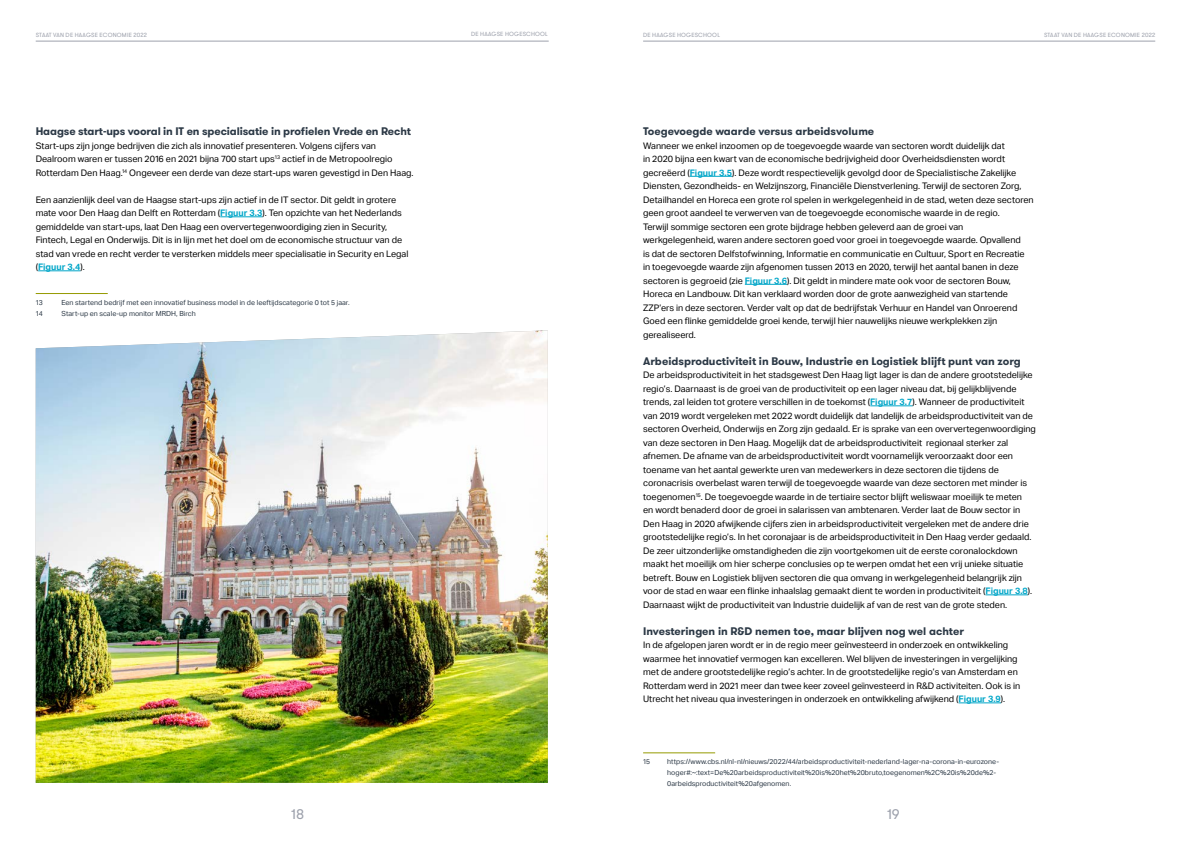
<style>
.page{position:relative;width:1191px;height:842px;background:#fff}
.page>*{position:absolute;margin:0;border:0;box-sizing:border-box;transform-origin:0 0}
.t1{font:14px "GT Walsheim Pro";color:#9da1ac}
.t2{font:700 11px "GT Walsheim Pro";color:#2c3946}
.t3{font:9px/13.5px "Aktiv Grotesk";color:#000}
.t4{font:7px/11px "Aktiv Grotesk";letter-spacing:.005em;color:#2c3946}
.t5{font:6px "GT Walsheim Pro";letter-spacing:.03em;color:#9da1ac}
.s1{font-weight:700;color:#00a6c8}
</style>
<div class="page">
<hr style="left:36px;top:41px;width:513px;height:1px;background:#9da1ac">
<hr style="left:643px;top:41px;width:512px;height:1px;background:#9da1ac">
<hr style="left:690px;top:176px;width:42px;height:1px;background:#00a6c8">
<hr style="left:745px;top:284px;width:42px;height:1px;background:#00a6c8">
<hr style="left:870px;top:405px;width:42px;height:1px;background:#00a6c8">
<hr style="left:985px;top:594px;width:43px;height:1px;background:#00a6c8">
<hr style="left:958px;top:702px;width:43px;height:1px;background:#00a6c8">
<hr style="left:643px;top:753px;width:72px;height:1px;background:#959a00">
<hr style="left:220px;top:216px;width:42px;height:1px;background:#00a6c8">
<hr style="left:38px;top:270px;width:42px;height:1px;background:#00a6c8">
<hr style="left:36px;top:293px;width:72px;height:1px;background:#959a00">
<img style="left:36px;top:330px;width:512px;height:453px">
<p class="t5" style="left:471px;top:30px;width:78px">DE HAAGSE HOGESCHOOL</p>
<p class="t5" style="left:643px;top:31px;width:78px">DE HAAGSE HOGESCHOOL</p>
<p class="t5" style="left:36px;top:31px;width:113px">STAAT VAN DE HAAGSE ECONOMIE 2022</p>
<p class="t5" style="left:1044px;top:31px;width:113px">STAAT VAN DE HAAGSE ECONOMIE 2022</p>
<p class="t2" style="left:36px;top:124px;width:377px">Haagse start-ups vooral in IT en specialisatie in profielen Vrede en Recht</p>
<p class="t3" style="left:36px;top:139px;width:379px">Start-ups zijn jonge bedrijven die zich als innovatief presenteren. Volgens cijfers van<br>Dealroom waren er tussen 2016 en 2021 bijna 700 start ups<sup>13</sup> actief in de Metropoolregio<br>Rotterdam Den Haag.<sup>14</sup> Ongeveer een derde van deze start-ups waren gevestigd in Den Haag.</p>
<p class="t3" style="left:36px;top:193px;width:374px">Een aanzienlijk deel van de Haagse start-ups zijn actief in de IT sector. Dit geldt in grotere mate voor Den Haag dan Delft en Rotterdam (<span class="s1">Figuur 3.3</span>). Ten opzichte van het Nederlands gemiddelde van start-ups, laat Den Haag een oververtegenwoordiging zien in Security, Fintech, Legal en Onderwijs. Dit is in lijn met het doel om de economische structuur van de stad van vrede en recht verder te versterken middels meer specialisatie in Security en Legal (<span class="s1">Figuur 3.4</span>).</p>
<p class="t4" style="left:36px;top:297px;width:9px">13</p>
<p class="t4" style="left:61px;top:297px;width:290px">Een startend bedrijf met een innovatief business model in de leeftijdscategorie 0 tot 5 jaar.</p>
<p class="t4" style="left:36px;top:308px;width:9px">14</p>
<p class="t4" style="left:61px;top:308px;width:136px">Start-up en scale-up monitor MRDH, Birch</p>
<p class="t2" style="left:643px;top:124px;width:233px">Toegevoegde waarde versus arbeidsvolume</p>
<p class="t3" style="left:643px;top:139px;width:392px">Wanneer we enkel inzoomen op de toegevoegde waarde van sectoren wordt duidelijk dat<br>in 2020 bijna een kwart van de economische bedrijvigheid door Overheidsdiensten wordt gecreëerd (<span class="s1">Figuur 3.5</span>). Deze wordt respectievelijk gevolgd door de Specialistische Zakelijke Diensten, Gezondheids- en Welzijnszorg, Financiële Dienstverlening. Terwijl de sectoren Zorg, Detailhandel en Horeca een grote rol spelen in werkgelegenheid in de stad, weten deze sectoren geen groot aandeel te verwerven van de toegevoegde economische waarde in de regio.<br>Terwijl sommige sectoren een grote bijdrage hebben geleverd aan de groei van werkgelegenheid, waren andere sectoren goed voor groei in toegevoegde waarde. Opvallend<br>is dat de sectoren Delfstofwinning, Informatie en communicatie en Cultuur, Sport en Recreatie in toegevoegde waarde zijn afgenomen tussen 2013 en 2020, terwijl het aantal banen in deze sectoren is gegroeid (zie <span class="s1">Figuur 3.6</span>). Dit geldt in mindere mate ook voor de sectoren Bouw, Horeca en Landbouw. Dit kan verklaard worden door de grote aanwezigheid van startende ZZP’ers in deze sectoren. Verder valt op dat de bedrijfstak Verhuur en Handel van Onroerend Goed een flinke gemiddelde groei kende, terwijl hier nauwelijks nieuwe werkplekken zijn gerealiseerd.</p>
<p class="t2" style="left:643px;top:353px;width:379px">Arbeidsproductiviteit in Bouw, Industrie en Logistiek blijft punt van zorg</p>
<p class="t3" style="left:643px;top:368px;width:394px">De arbeidsproductiviteit in het stadsgewest Den Haag ligt lager is dan de andere grootstedelijke regio’s. Daarnaast is de groei van de productiviteit op een lager niveau dat, bij gelijkblijvende trends, zal leiden tot grotere verschillen in de toekomst (<span class="s1">Figuur 3.7</span>). Wanneer de productiviteit van 2019 wordt vergeleken met 2022 wordt duidelijk dat landelijk de arbeidsproductiviteit van de sectoren Overheid, Onderwijs en Zorg zijn gedaald. Er is sprake van een oververtegenwoordiging van deze sectoren in Den Haag. Mogelijk dat de arbeidsproductiviteit regionaal sterker zal afnemen. De afname van de arbeidsproductiviteit wordt voornamelijk veroorzaakt door een toename van het aantal gewerkte uren van medewerkers in deze sectoren die tijdens de coronacrisis overbelast waren terwijl de toegevoegde waarde van deze sectoren met minder is toegenomen<sup>15</sup>. De toegevoegde waarde in de tertiaire sector blijft weliswaar moeilijk te meten<br>en wordt benaderd door de groei in salarissen van ambtenaren. Verder laat de Bouw sector in Den Haag in 2020 afwijkende cijfers zien in arbeidsproductiviteit vergeleken met de andere drie grootstedelijke regio’s. In het coronajaar is de arbeidsproductiviteit in Den Haag verder gedaald.<br>De zeer uitzonderlijke omstandigheden die zijn voortgekomen uit de eerste coronalockdown maakt het moeilijk om hier scherpe conclusies op te werpen omdat het een vrij unieke situatie betreft. Bouw en Logistiek blijven sectoren die qua omvang in werkgelegenheid belangrijk zijn voor de stad en waar een flinke inhaalslag gemaakt dient te worden in productiviteit (<span class="s1">Figuur 3.8</span>).<br>Daarnaast wijkt de productiviteit van Industrie duidelijk af van de rest van de grote steden.</p>
<p class="t2" style="left:643px;top:623px;width:322px">Investeringen in R&amp;D nemen toe, maar blijven nog wel achter</p>
<p class="t3" style="left:643px;top:638px;width:379px">In de afgelopen jaren wordt er in de regio meer geïnvesteerd in onderzoek en ontwikkeling waarmee het innovatief vermogen kan excelleren. Wel blijven de investeringen in vergelijking met de andere grootstedelijke regio’s achter. In de grootstedelijke regio’s van Amsterdam en Rotterdam werd in 2021 meer dan twee keer zoveel geïnvesteerd in R&amp;D activiteiten. Ook is in Utrecht het niveau qua investeringen in onderzoek en ontwikkeling afwijkend (<span class="s1">Figuur 3.9</span>).</p>
<p class="t4" style="left:643px;top:756px;width:8px">15</p>
<p class="t4" style="left:667px;top:756px;width:333px">https://www.cbs.nl/nl-nl/nieuws/2022/44/arbeidsproductiviteit-nederland-lager-na-corona-in-eurozone&shy;hoger#:~:text=De%20arbeidsproductiviteit%20is%20het%20bruto,toegenomen%2C%20is%20de%2-<br>0arbeidsproductiviteit%20afgenomen.</p>
<h1 class="t1" style="left:291px;top:805px;width:14px">18</h1>
<h1 class="t1" style="left:887px;top:805px;width:14px">19</h1>
</div>
